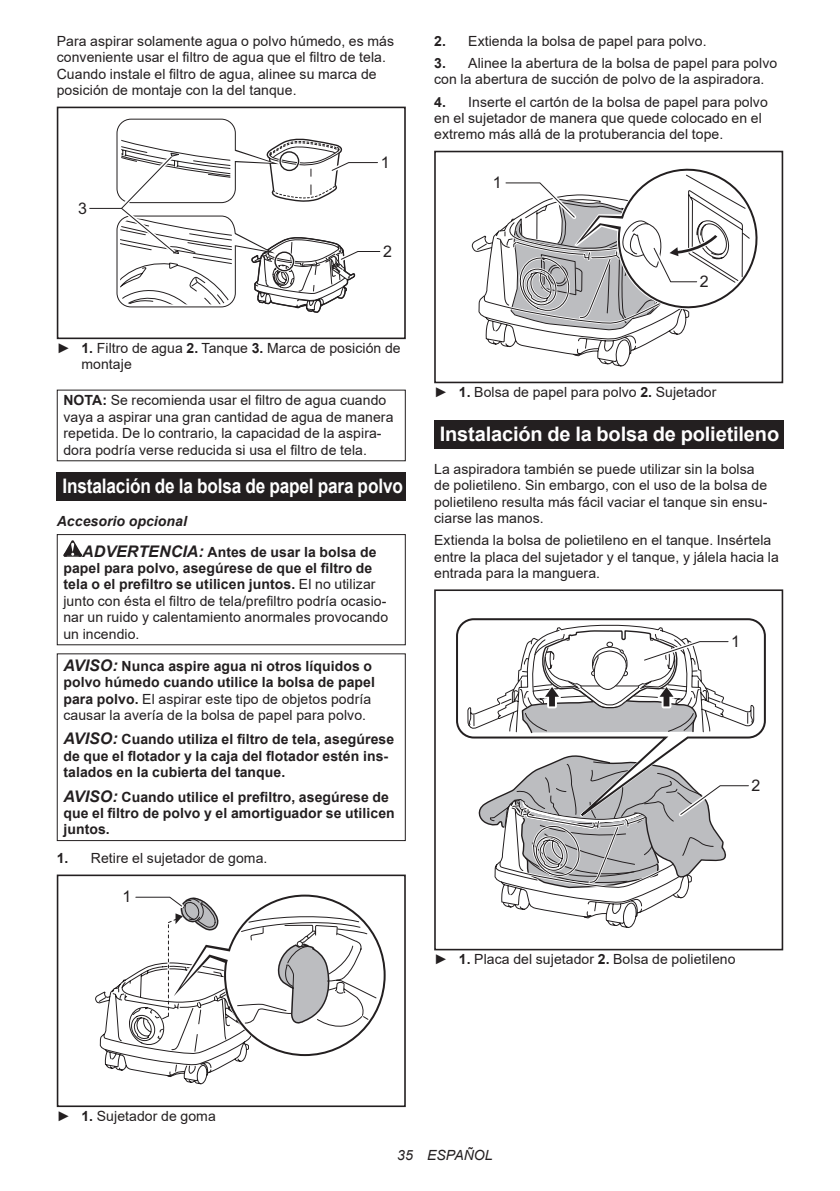
<style>
.page{position:relative;width:840px;height:1191px;background:#fff}
.page>*{position:absolute;margin:0;border:0;box-sizing:border-box;transform-origin:0 0}
.t1{font:700 20px "Arial";letter-spacing:-.01em;color:#fff;scale:.86 1}
.t2{font:700 20px "Arial";letter-spacing:-.01em;color:#fff}
.t3{font:16px "Arial";color:#231f20}
.t4{font:14px/16.4px "Arial";letter-spacing:.005em;color:#231f20}
.t5{font:700 14px/16.4px "Arial";letter-spacing:.005em;color:#231f20}
.t6{font:italic 14px "Arial";letter-spacing:.005em;color:#231f20}
.s1{font-weight:700}
.s2{font-style:italic}
.s3{font-style:italic;font-size:16px}
.s4{font-weight:400}
</style>
<div class="page">
<div style="left:116px;top:119px;width:120px;height:84px;border:1px solid #231f20;border-radius:14px"></div>
<div style="left:57px;top:107px;width:348px;height:232px;border:2px solid #231f20"></div>
<svg style="left:89px;top:135px;width:292px;height:178px"></svg>
<div style="left:57px;top:472px;width:348px;height:29px;background:#231f20"></div>
<svg style="left:63px;top:540px;width:19px;height:16px"></svg>
<div style="left:57px;top:534px;width:348px;height:111px;border:1px solid #231f20"></div>
<div style="left:57px;top:653px;width:348px;height:188px;border:1px solid #231f20"></div>
<div style="left:57px;top:874px;width:348px;height:233px;border:2px solid #231f20"></div>
<svg style="left:95px;top:894px;width:291px;height:190px"></svg>
<div style="left:434px;top:151px;width:348px;height:232px;border:2px solid #231f20"></div>
<svg style="left:471px;top:168px;width:287px;height:198px"></svg>
<div style="left:434px;top:420px;width:348px;height:29px;background:#231f20"></div>
<svg style="left:456px;top:618px;width:310px;height:135px"></svg>
<div style="left:434px;top:589px;width:348px;height:361px;border:2px solid #231f20"></div>
<svg style="left:467px;top:624px;width:286px;height:110px"></svg>
<svg style="left:478px;top:753px;width:271px;height:175px"></svg>
<p class="t4" style="left:57px;top:33px;width:339px">Para aspirar solamente agua o polvo húmedo, es más conveniente usar el filtro de agua que el filtro de tela.<br>Cuando instale el filtro de agua, alinee su marca de posición de montaje con la del tanque.</p>
<p class="t3" style="left:78px;top:197px;width:10px">3</p>
<p class="t3" style="left:380px;top:151px;width:10px">1</p>
<p class="t3" style="left:383px;top:240px;width:10px">2</p>
<p class="t4" style="left:81px;top:339px;width:320px;text-indent:-25px">► <span class="s1">1.</span> Filtro de agua <span class="s1">2.</span> Tanque <span class="s1">3.</span> Marca de posición de montaje</p>
<p class="t4" style="left:63px;top:392px;width:331px"><span class="s1">NOTA:</span> Se recomienda usar el filtro de agua cuando vaya a aspirar una gran cantidad de agua de manera repetida. De lo contrario, la capacidad de la aspira&shy;dora podría verse reducida si usa el filtro de tela.</p>
<h1 class="t1" style="left:62px;top:471px;width:397px">Instalación de la bolsa de papel para polvo</h1>
<p class="t5" style="left:82px;top:506px;width:296px;line-height:30.6px;text-indent:-25px"><span class="s2">Accesorio opcional<br></span><span class="s3">ADVERTENCIA:</span> Antes de usar la bolsa de</p>
<p class="t4" style="left:63px;top:560px;width:326px"><span class="s1">papel para polvo, asegúrese de que el filtro de tela o el prefiltro se utilicen juntos.</span> El no utilizar junto con ésta el filtro de tela/prefiltro podría ocasio&shy;nar un ruido y calentamiento anormales provocando un incendio.</p>
<p class="t5" style="left:63px;top:658px;width:313px"><span class="s3">AVISO:</span> Nunca aspire agua ni otros líquidos o polvo húmedo cuando utilice la bolsa de papel para polvo. <span class="s4">El aspirar este tipo de objetos podría causar la avería de la bolsa de papel para polvo.</span></p>
<p class="t5" style="left:63px;top:731px;width:332px"><span class="s3">AVISO:</span> Cuando utiliza el filtro de tela, asegúrese de que el flotador y la caja del flotador estén ins&shy;talados en la cubierta del tanque.</p>
<p class="t5" style="left:63px;top:788px;width:333px"><span class="s3">AVISO:</span> Cuando utilice el prefiltro, asegúrese de que el filtro de polvo y el amortiguador se utilicen juntos.</p>
<p class="t4" style="left:57px;top:850px;width:212px"><span class="s1">1.</span> Retire el sujetador de goma.</p>
<p class="t3" style="left:122px;top:885px;width:10px">1</p>
<p class="t4" style="left:434px;top:33px;width:274px"><span class="s1">2.</span> Extienda la bolsa de papel para polvo.</p>
<p class="t4" style="left:434px;top:55px;width:344px"><span class="s1">3.</span> Alinee la abertura de la bolsa de papel para polvo con la abertura de succión de polvo de la aspiradora.</p>
<p class="t4" style="left:434px;top:93px;width:335px"><span class="s1">4.</span> Inserte el cartón de la bolsa de papel para polvo en el sujetador de manera que quede colocado en el extremo más allá de la protuberancia del tope.</p>
<p class="t3" style="left:492px;top:171px;width:10px">1</p>
<p class="t3" style="left:699px;top:270px;width:10px">2</p>
<p class="t4" style="left:434px;top:383px;width:283px">► <span class="s1">1.</span> Bolsa de papel para polvo <span class="s1">2.</span> Sujetador</p>
<h1 class="t2" style="left:439px;top:419px;width:340px">Instalación de la bolsa de polietileno</h1>
<p class="t4" style="left:434px;top:461px;width:334px">La aspiradora también se puede utilizar sin la bolsa de polietileno. Sin embargo, con el uso de la bolsa de polietileno resulta más fácil vaciar el tanque sin ensu&shy;ciarse las manos.</p>
<p class="t4" style="left:434px;top:532px;width:346px">Extienda la bolsa de polietileno en el tanque. Insértela entre la placa del sujetador y el tanque, y jálela hacia la entrada para la manguera.</p>
<p class="t3" style="left:730px;top:630px;width:10px">1</p>
<p class="t3" style="left:751px;top:774px;width:10px">2</p>
<p class="t4" style="left:434px;top:950px;width:303px">► <span class="s1">1.</span> Placa del sujetador <span class="s1">2.</span> Bolsa de polietileno</p>
<p class="t4" style="left:57px;top:1107px;width:160px">► <span class="s1">1.</span> Sujetador de goma</p>
<p class="t6" style="left:397px;top:1146px;width:97px">35 ESPAÑOL</p>
</div>
